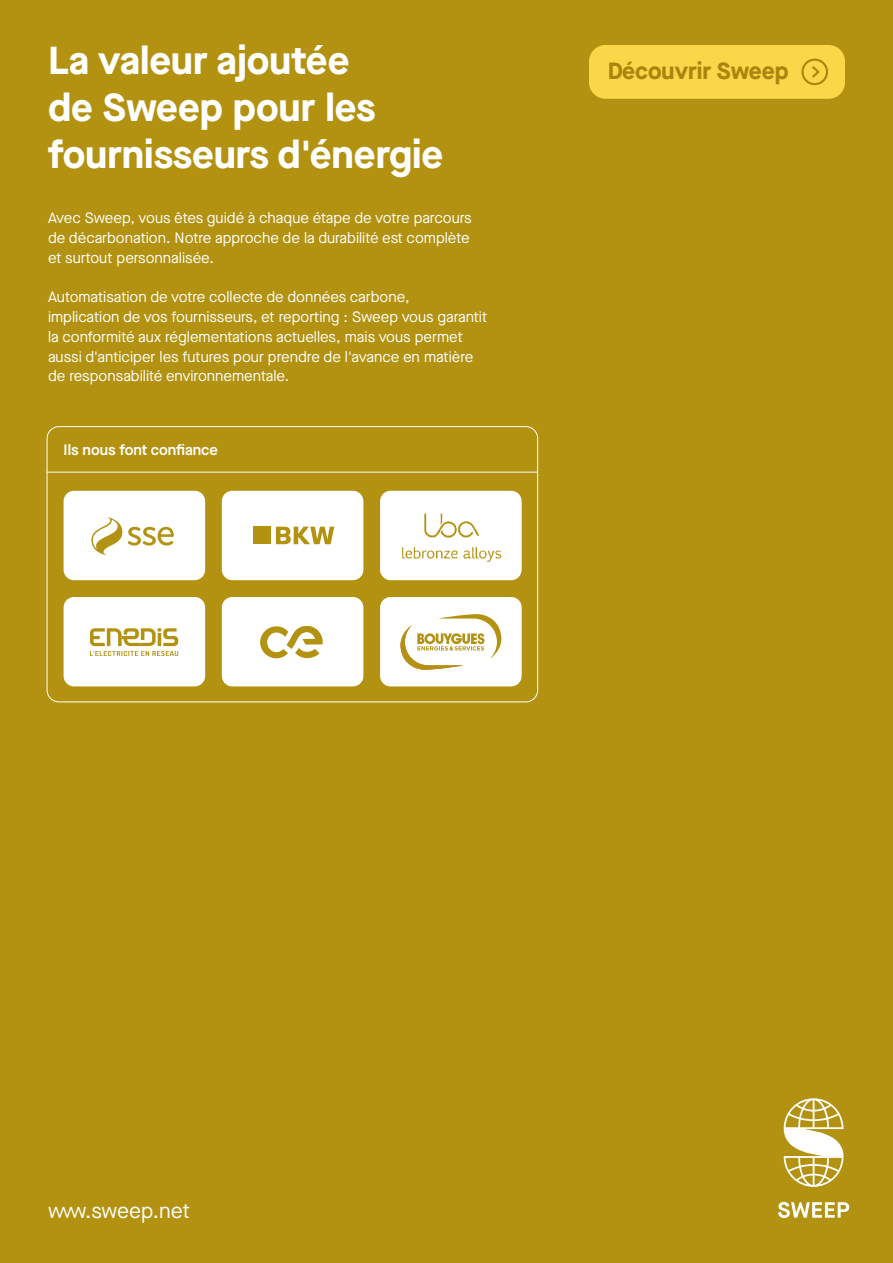
<style>
.page{position:relative;width:893px;height:1263px;background:#b39211}
.page>*{position:absolute;margin:0;border:0;box-sizing:border-box;transform-origin:0 0}
.t1{font:700 39px/46.8px "Maison Neue";color:#fff}
.t2{font:700 23.4px "Maison Neue";color:#b39211}
.t3{font:21px "Maison Neue";letter-spacing:-.005em;color:#fff}
.t4{font:15px/19.8px "Maison Neue";color:#fff}
.t5{font:600 15px "Maison Neue";color:#fff}
</style>
<div class="page">
<svg style="left:778px;top:1202px;width:71px;height:16px"></svg>
<svg style="left:784px;top:1098px;width:59px;height:89px"></svg>
<div style="left:47px;top:426px;width:491px;height:276px;border:1px solid #fff;border-radius:12px"></div>
<div style="left:64px;top:491px;width:141px;height:89px;background:#fff;border-radius:10px"></div>
<div style="left:64px;top:597px;width:141px;height:89px;background:#fff;border-radius:10px"></div>
<div style="left:222px;top:491px;width:141px;height:89px;background:#fff;border-radius:10px"></div>
<div style="left:222px;top:597px;width:141px;height:89px;background:#fff;border-radius:10px"></div>
<div style="left:380px;top:491px;width:142px;height:89px;background:#fff;border-radius:10px"></div>
<div style="left:380px;top:597px;width:142px;height:89px;background:#fff;border-radius:10px"></div>
<hr style="left:47px;top:472px;width:491px;height:1px;background:#fff">
<svg style="left:91px;top:517px;width:83px;height:38px"></svg>
<div style="left:253px;top:527px;width:17px;height:17px;background:#b39211"></div>
<svg style="left:276px;top:527px;width:58px;height:17px"></svg>
<img style="left:402px;top:513px;width:100px;height:49px">
<svg style="left:90px;top:628px;width:88px;height:28px"></svg>
<svg style="left:260px;top:626px;width:62px;height:32px"></svg>
<svg style="left:400px;top:614px;width:101px;height:56px"></svg>
<div style="left:589px;top:45px;width:256px;height:54px;background:#f9d749;border-radius:16px"></div>
<div style="left:801px;top:59px;width:27px;height:26px;border:2px solid #b39211;border-radius:50%"></div>
<svg style="left:812px;top:66px;width:8px;height:12px"></svg>
<h1 class="t1" style="left:48px;top:36px;width:397px">La valeur ajoutée<br>de Sweep pour les fournisseurs d'énergie</h1>
<p class="t4" style="left:48px;top:208px;width:425px">Avec Sweep, vous êtes guidé à chaque étape de votre parcours de décarbonation. Notre approche de la durabilité est complète et surtout personnalisée.</p>
<p class="t4" style="left:48px;top:287px;width:441px">Automatisation de votre collecte de données carbone,<br>implication de vos fournisseurs, et reporting : Sweep vous garantit la conformité aux réglementations actuelles, mais vous permet aussi d'anticiper les futures pour prendre de l'avance en matière de responsabilité environnementale.</p>
<p class="t5" style="left:64px;top:439px;width:156px">Ils nous font confiance</p>
<h2 class="t2" style="left:607px;top:54px;width:183px">Découvrir Sweep</h2>
<h3 class="t3" style="left:48px;top:1197px;width:143px">www.sweep.net</h3>
</div>
